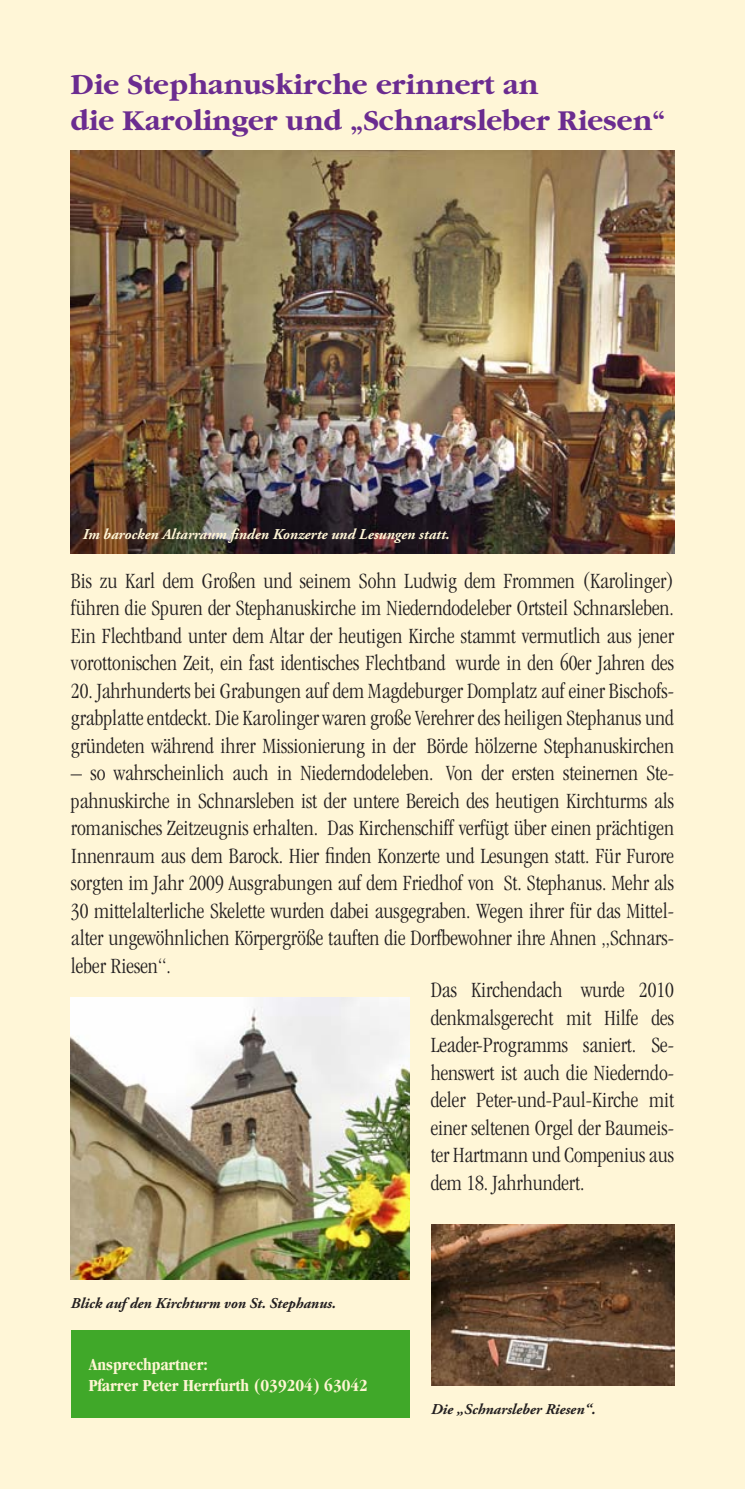
<style>
.page{position:relative;width:745px;height:1489px;background:#fff}
.page>*{position:absolute;margin:0;border:0;box-sizing:border-box;transform-origin:0 0}
.t1{font:700 30px/36px "Garamond";color:#6b2c90}
.t2{font:300 condensed 22.5px/27.5px "Garamond";color:#231f20;text-align:justify}
.t3{font:700 condensed 17.5px/21px "Garamond";color:#fdf5d2}
.t4{font:italic 700 15px "Adobe Garamond Pro";color:#231f20}
.t5{font:italic 700 15px "Adobe Garamond Pro";color:#fff6d7}
</style>
<div class="page">
<div style="left:0;top:0;width:744px;height:1488px;background:#fff6d7"></div>
<img style="left:71px;top:997px;width:338px;height:282px">
<div style="left:71px;top:1330px;width:338px;height:87px;background:#40a829"></div>
<img style="left:71px;top:150px;width:602px;height:403px">
<img style="left:431px;top:1224px;width:242px;height:161px">
<p class="t1" style="left:71px;top:66px;width:595px">Die Stephanuskirche erinnert an<br>die Karolinger und „Schnarsleber Riesen“</p>
<p class="t5" style="left:83px;top:525px;width:368px">Im barocken Altarraum finden Konzerte und Lesungen statt.</p>
<p class="t2" style="left:71px;top:566px;width:604px">Bis zu Karl dem Großen und seinem Sohn Ludwig dem Frommen (Karolinger) führen die Spuren der Stephanuskirche im Niederndodeleber Ortsteil Schnarsleben.<br>Ein Flechtband unter dem Altar der heutigen Kirche stammt vermutlich aus jener vorottonischen Zeit, ein fast identisches Flechtband wurde in den 60er Jahren des</p>
<p class="t2" style="left:71px;top:676px;width:604px">20. Jahrhunderts bei Grabungen auf dem Magdeburger Domplatz auf einer Bischofs&shy;grabplatte entdeckt. Die Karolinger waren große Verehrer des heiligen Stephanus und gründeten während ihrer Missionierung in der Börde hölzerne Stephanuskirchen</p>
<p class="t2" style="left:71px;top:759px;width:604px">– so wahrscheinlich auch in Niederndodeleben. Von der ersten steinernen Ste&shy;pahnuskirche in Schnarsleben ist der untere Bereich des heutigen Kirchturms als romanisches Zeitzeugnis erhalten. Das Kirchenschiff verfügt über einen prächtigen Innenraum aus dem Barock. Hier finden Konzerte und Lesungen statt. Für Furore sorgten im Jahr 2009 Ausgrabungen auf dem Friedhof von St. Stephanus. Mehr als 30 mittelalterliche Skelette wurden dabei ausgegraben. Wegen ihrer für das Mittel&shy;alter ungewöhnlichen Körpergröße tauften die Dorfbewohner ihre Ahnen „Schnars&shy;leber Riesen“.</p>
<p class="t4" style="left:71px;top:1294px;width:266px">Blick auf den Kirchturm von St. Stephanus.</p>
<p class="t3" style="left:89px;top:1353px;width:281px">Ansprechpartner:<br>Pfarrer Peter Herrfurth (039204) 63042</p>
<p class="t2" style="left:430px;top:976px;width:245px">Das Kirchendach wurde 2010 denkmalsgerecht mit Hilfe des Leader-Programms saniert. Se&shy;henswert ist auch die Niederndo&shy;deler Peter-und-Paul-Kirche mit einer seltenen Orgel der Baumeis&shy;ter Hartmann und Compenius aus dem 18. Jahrhundert.</p>
<p class="t4" style="left:431px;top:1400px;width:166px">Die „Schnarsleber Riesen“.</p>
</div>
